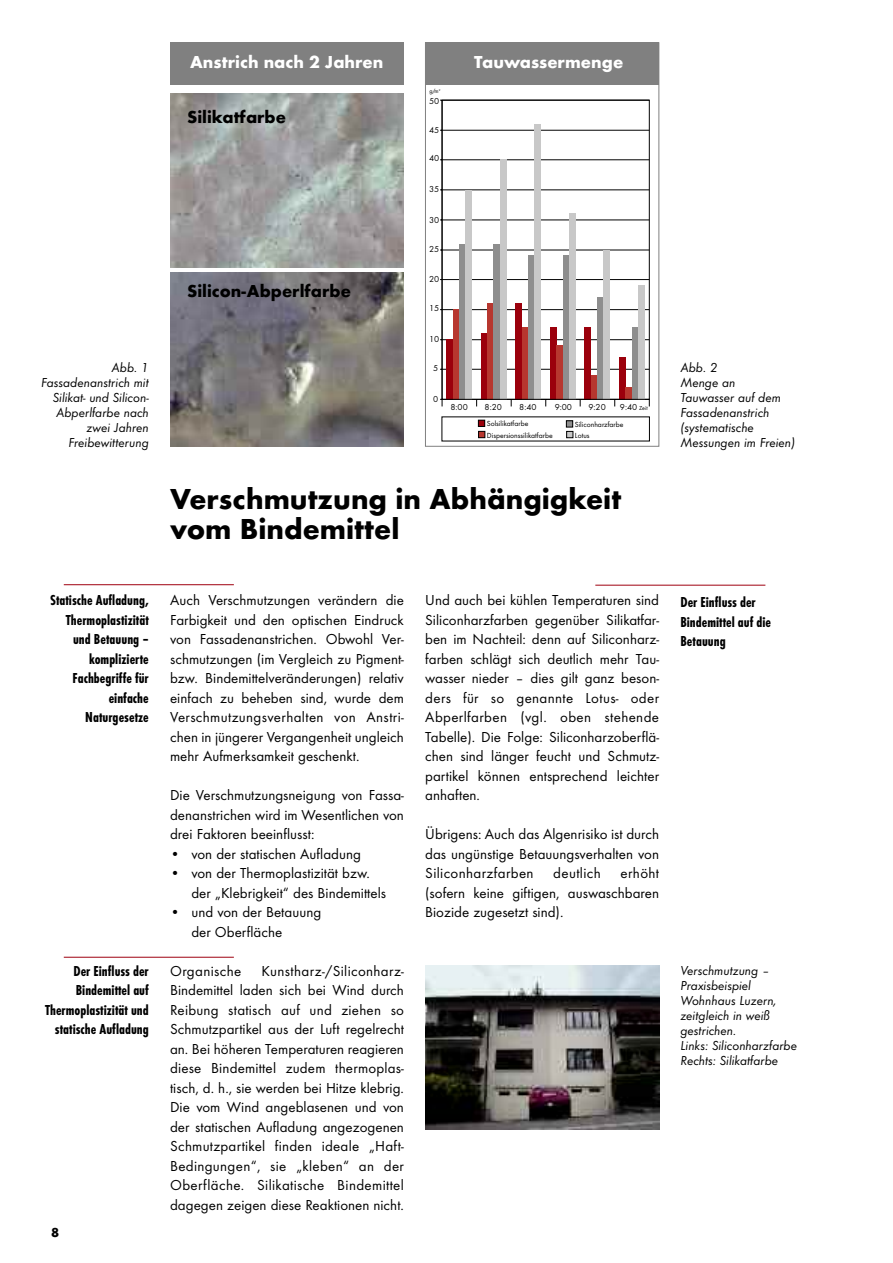
<style>
.page{position:relative;width:893px;height:1263px;background:#fff}
.page>*{position:absolute;margin:0;border:0;box-sizing:border-box;transform-origin:0 0}
.t1{font:700 30px/30px "Futura T";color:#000}
.t2{font:700 18px "Futura T";color:#fff}
.t3{font:700 18px "Futura T";color:#000}
.t4{font:15px/19.5px "Futura T";color:#000;text-align:justify}
.t5{font:700 condensed 15px/19.5px "Futura T";color:#000;text-align:right}
.t6{font:15px "Futura T";letter-spacing:.025em;color:#000}
.t7{font:italic 13.5px/15px "Futura T";color:#000}
.t8{font:700 13.5px "Futura T";color:#000}
.t9{font:9px "Futura T Book+ATNUJC";color:#000}
.t10{font:7.65px/11.2px "Futura T Book+ATNUJC";color:#000}
.t11{font:6px "Futura T Book+ATNUJC";color:#020202}
.s1{font-size:6px}
</style>
<div class="page">
<div style="left:425px;top:43px;width:234px;height:403px;border:1px solid #808080"></div>
<hr style="left:442px;top:369px;width:207px;height:1px;background:#020202">
<hr style="left:442px;top:339px;width:207px;height:1px;background:#020202">
<hr style="left:442px;top:309px;width:207px;height:1px;background:#020202">
<hr style="left:442px;top:279px;width:207px;height:1px;background:#020202">
<hr style="left:442px;top:250px;width:207px;height:1px;background:#020202">
<hr style="left:442px;top:220px;width:207px;height:1px;background:#020202">
<hr style="left:442px;top:190px;width:207px;height:1px;background:#020202">
<hr style="left:442px;top:160px;width:207px;height:1px;background:#020202">
<hr style="left:442px;top:130px;width:207px;height:1px;background:#020202">
<div style="left:442px;top:100px;width:207px;height:299px;border:1px solid #020202"></div>
<div style="left:447px;top:339px;width:6px;height:60px;background:#9b000c"></div>
<div style="left:481px;top:333px;width:6px;height:66px;background:#9b000c"></div>
<div style="left:516px;top:303px;width:6px;height:96px;background:#9b000c"></div>
<div style="left:550px;top:327px;width:7px;height:72px;background:#9b000c"></div>
<div style="left:585px;top:327px;width:6px;height:72px;background:#9b000c"></div>
<div style="left:619px;top:357px;width:7px;height:42px;background:#9b000c"></div>
<div style="left:453px;top:309px;width:6px;height:90px;background:#b7372f"></div>
<div style="left:487px;top:303px;width:7px;height:96px;background:#b7372f"></div>
<div style="left:522px;top:327px;width:6px;height:72px;background:#b7372f"></div>
<div style="left:557px;top:345px;width:6px;height:54px;background:#b7372f"></div>
<div style="left:591px;top:375px;width:6px;height:24px;background:#b7372f"></div>
<div style="left:626px;top:387px;width:6px;height:12px;background:#b7372f"></div>
<div style="left:459px;top:244px;width:6px;height:155px;background:#8e8e8e"></div>
<div style="left:494px;top:244px;width:6px;height:155px;background:#8e8e8e"></div>
<div style="left:528px;top:255px;width:7px;height:144px;background:#8e8e8e"></div>
<div style="left:563px;top:255px;width:6px;height:144px;background:#8e8e8e"></div>
<div style="left:597px;top:297px;width:7px;height:102px;background:#8e8e8e"></div>
<div style="left:632px;top:327px;width:6px;height:72px;background:#8e8e8e"></div>
<div style="left:465px;top:190px;width:7px;height:209px;background:#c8c8c8"></div>
<div style="left:500px;top:160px;width:6px;height:239px;background:#c8c8c8"></div>
<div style="left:535px;top:124px;width:6px;height:275px;background:#c8c8c8"></div>
<div style="left:569px;top:214px;width:6px;height:185px;background:#c8c8c8"></div>
<div style="left:604px;top:250px;width:6px;height:149px;background:#c8c8c8"></div>
<div style="left:638px;top:285px;width:6px;height:114px;background:#c8c8c8"></div>
<hr style="left:442px;top:100px;width:1px;height:299px;background:#000">
<hr style="left:442px;top:399px;width:207px;height:1px;background:#000">
<svg style="left:440px;top:399px;width:3px;height:7px"></svg>
<div style="left:478px;top:420px;width:7px;height:6px;background:#9b000c"></div>
<div style="left:478px;top:420px;width:7px;height:7px;border:1px solid #020202"></div>
<div style="left:479px;top:431px;width:6px;height:7px;background:#b7372f"></div>
<div style="left:478px;top:431px;width:7px;height:7px;border:1px solid #020202"></div>
<div style="left:566px;top:421px;width:7px;height:6px;background:#8e8e8e"></div>
<div style="left:566px;top:421px;width:7px;height:6px;border:1px solid #020202"></div>
<div style="left:567px;top:431px;width:6px;height:7px;background:#c8c8c8"></div>
<div style="left:566px;top:431px;width:7px;height:7px;border:1px solid #020202"></div>
<hr style="left:64px;top:584px;width:170px;height:1px;background:#9f0010">
<hr style="left:64px;top:957px;width:170px;height:1px;background:#9f0010">
<img style="left:425px;top:965px;width:234px;height:164px">
<hr style="left:595px;top:585px;width:170px;height:1px;background:#9f0010">
<img style="left:170px;top:94px;width:234px;height:174px">
<img style="left:170px;top:272px;width:234px;height:174px">
<div style="left:170px;top:43px;width:234px;height:42px;background:#808080"></div>
<div style="left:425px;top:43px;width:234px;height:42px;background:#808080"></div>
<p class="t2" style="left:190px;top:51px;width:195px">Anstrich nach 2 Jahren</p>
<p class="t2" style="left:474px;top:51px;width:150px">Tauwassermenge</p>
<p class="t11" style="left:429px;top:87px;width:13px">g/m<sup>2</sup></p>
<p class="t3" style="left:187px;top:106px;width:100px">Silikatfarbe</p>
<p class="t3" style="left:187px;top:280px;width:165px">Silicon-Abperlfarbe</p>
<p class="t9" style="left:429px;top:96px;width:12px">50</p>
<p class="t9" style="left:429px;top:124px;width:12px">45</p>
<p class="t9" style="left:429px;top:153px;width:12px">40</p>
<p class="t9" style="left:429px;top:184px;width:12px">35</p>
<p class="t9" style="left:429px;top:214px;width:12px">30</p>
<p class="t9" style="left:429px;top:244px;width:12px">25</p>
<p class="t9" style="left:429px;top:274px;width:12px">20</p>
<p class="t9" style="left:429px;top:303px;width:12px">15</p>
<p class="t9" style="left:429px;top:333px;width:12px">10</p>
<p class="t7" style="left:41px;top:360px;width:109px;text-align:right">Abb. 1<br>Fassadenanstrich mit<br>Silikat- und Silicon-<br>Abperlfarbe nach zwei Jahren<br>Freibewitterung</p>
<p class="t7" style="left:680px;top:360px;width:116px">Abb. 2<br>Menge an<br>Tauwasser auf dem<br>Fassadenanstrich (systematische<br>Messungen im Freien)</p>
<p class="t9" style="left:433px;top:363px;width:7px">5</p>
<p class="t9" style="left:433px;top:393px;width:7px">0</p>
<p class="t9" style="left:450px;top:401px;width:19px">8:00</p>
<p class="t9" style="left:485px;top:401px;width:19px">8:20</p>
<p class="t9" style="left:519px;top:401px;width:19px">8:40</p>
<p class="t9" style="left:555px;top:401px;width:19px">9:00</p>
<p class="t9" style="left:588px;top:401px;width:19px">9:20</p>
<p class="t9" style="left:620px;top:401px;width:29px">9:40 <span class="s1">Zeit</span></p>
<p class="t10" style="left:487px;top:418px;width:67px">Solsilikatfarbe<br>Dispersionssilikatfarbe</p>
<p class="t10" style="left:575px;top:419px;width:50px;line-height:10.6px">Siliconharzfarbe<br>Lotus</p>
<h1 class="t1" style="left:170px;top:484px;width:453px">Verschmutzung in Abhängigkeit vom Bindemittel</h1>
<p class="t5" style="left:50px;top:590px;width:100px">Statische Aufladung,<br>Thermoplastizität und Betauung – komplizierte<br>Fachbegriffe für einfache<br>Naturgesetze</p>
<p class="t5" style="left:45px;top:961px;width:105px">Der Einfluss der<br>Bindemittel auf<br>Thermoplastizität und statische Aufladung</p>
<p class="t8" style="left:51px;top:1225px;width:10px">8</p>
<p class="t4" style="left:170px;top:590px;width:235px">Auch Verschmutzungen verändern die Farbigkeit und den optischen Eindruck von Fassadenanstrichen. Obwohl Ver&shy;schmutzungen (im Vergleich zu Pigment&shy;bzw. Bindemittelveränderungen) relativ einfach zu beheben sind, wurde dem Verschmutzungsverhalten von Anstri&shy;chen in jüngerer Vergangenheit ungleich mehr Aufmerksamkeit geschenkt.</p>
<p class="t4" style="left:170px;top:785px;width:235px">Die Verschmutzungsneigung von Fassa&shy;denanstrichen wird im Wesentlichen von drei Faktoren beeinflusst:</p>
<p class="t4" style="left:170px;top:844px;width:192px">• von der statischen Aufladung</p>
<p class="t4" style="left:191px;top:863px;width:196px;text-indent:-21px">• von der Thermoplastizität bzw. der „Klebrigkeit“ des Bindemittels</p>
<p class="t4" style="left:191px;top:902px;width:131px;text-indent:-21px">• und von der Betauung der Oberfläche</p>
<p class="t6" style="left:170px;top:962px;width:73px">Organische</p>
<p class="t4" style="left:170px;top:961px;width:235px;text-indent:91px">Kunstharz-/Siliconharz-Bindemittel laden sich bei Wind durch Reibung statisch auf und ziehen so Schmutzpartikel aus der Luft regelrecht an. Bei höheren Temperaturen reagieren diese Bindemittel zudem thermoplas&shy;tisch, d. h., sie werden bei Hitze klebrig.<br>Die vom Wind angeblasenen und von der statischen Aufladung angezogenen Schmutzpartikel finden ideale „Haft-Bedingungen“, sie „kleben“ an der Oberfläche. Silikatische Bindemittel dagegen zeigen diese Reaktionen nicht.</p>
<p class="t4" style="left:425px;top:590px;width:235px">Und auch bei kühlen Temperaturen sind Siliconharzfarben gegenüber Silikatfar&shy;ben im Nachteil: denn auf Siliconharz&shy;farben schlägt sich deutlich mehr Tau&shy;wasser nieder – dies gilt ganz beson&shy;ders für so genannte Lotus- oder Abperlfarben (vgl. oben stehende Tabelle). Die Folge: Siliconharzoberflä&shy;chen sind länger feucht und Schmutz&shy;partikel können entsprechend leichter anhaften.</p>
<p class="t4" style="left:425px;top:824px;width:235px">Übrigens: Auch das Algenrisiko ist durch das ungünstige Betauungsverhalten von Siliconharzfarben</p>
<p class="t4" style="left:425px;top:863px;width:235px;text-indent:195px">erhöht (sofern keine giftigen, auswaschbaren Biozide zugesetzt sind).</p>
<p class="t6" style="left:553px;top:864px;width:49px">deutlich</p>
<p class="t5" style="left:680px;top:592px;width:92px;text-align:left">Der Einfluss der<br>Bindemittel auf die<br>Betauung</p>
<p class="t7" style="left:680px;top:963px;width:118px">Verschmutzung –<br>Praxisbeispiel<br>Wohnhaus Luzern, zeitgleich in weiß gestrichen.<br>Links: Siliconharzfarbe<br>Rechts: Silikatfarbe</p>
</div>
